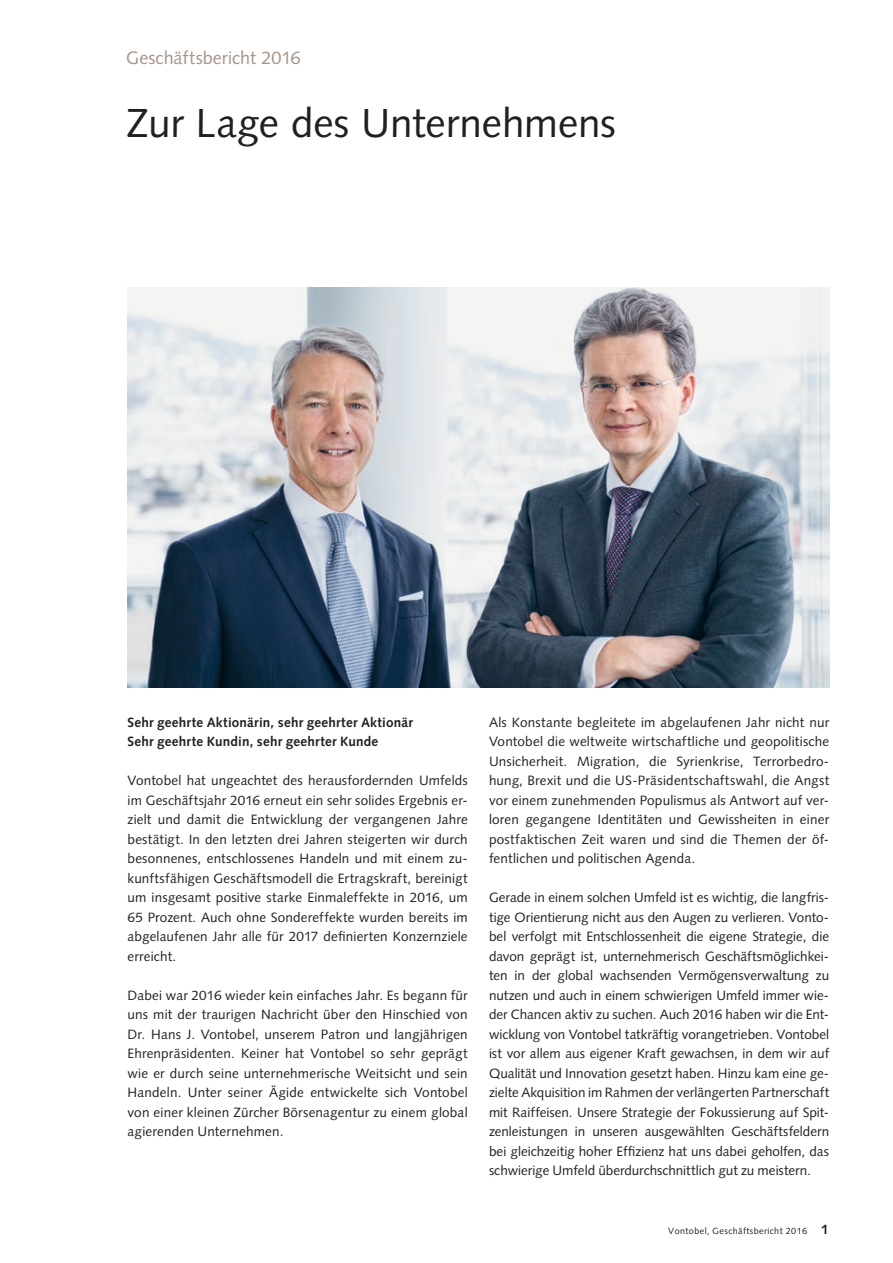
<style>
.page{position:relative;width:893px;height:1263px;background:#fff}
.page>*{position:absolute;margin:0;border:0;box-sizing:border-box;transform-origin:0 0}
.t1{font:40.5px "Syntax LT Std";letter-spacing:-.005em;color:#231f20}
.t2{font:18px "Syntax LT Std";letter-spacing:.005em;color:#a79383}
.t3{font:13.5px/19.5px "Syntax LT Std";letter-spacing:.015em;color:#231f20;text-align:justify}
.t4{font:700 13.5px/19.5px "Syntax LT Std";letter-spacing:.015em;color:#231f20}
.t5{font:9px "Syntax LT Std";letter-spacing:.045em;color:#231f20}
.s1{font-weight:700;font-size:13.5px}
</style>
<div class="page">
<img style="left:128px;top:287px;width:701px;height:401px">
<h2 class="t2" style="left:126px;top:47px;width:176px">Geschäftsbericht 2016</h2>
<h1 class="t1" style="left:126px;top:99px;width:491px">Zur Lage des Unternehmens</h1>
<p class="t4" style="left:128px;top:712px;width:287px">Sehr geehrte Aktionärin, sehr geehrter Aktionär<br>Sehr geehrte Kundin, sehr geehrter Kunde</p>
<p class="t3" style="left:128px;top:771px;width:342px">Vontobel hat ungeachtet des herausfordernden Umfelds im Geschäftsjahr 2016 erneut ein sehr solides Ergebnis er&shy;zielt und damit die Entwicklung der vergangenen Jahre bestätigt. In den letzten drei Jahren steigerten wir durch besonnenes, entschlossenes Handeln und mit einem zu&shy;kunftsfähigen Geschäftsmodell die Ertragskraft, bereinigt um insgesamt positive starke Einmaleffekte in 2016, um 65 Prozent. Auch ohne Sondereffekte wurden bereits im abgelaufenen Jahr alle für 2017 definierten Konzernziele erreicht.</p>
<p class="t3" style="left:128px;top:985px;width:342px">Dabei war 2016 wieder kein einfaches Jahr. Es begann für uns mit der traurigen Nachricht über den Hinschied von Dr. Hans J. Vontobel, unserem Patron und langjährigen Ehrenpräsidenten. Keiner hat Vontobel so sehr geprägt wie er durch seine unternehmerische Weitsicht und sein Handeln. Unter seiner Ägide entwickelte sich Vontobel von einer kleinen Zürcher Börsenagentur zu einem global agierenden Unternehmen.</p>
<p class="t3" style="left:489px;top:712px;width:342px">Als Konstante begleitete im abgelaufenen Jahr nicht nur Vontobel die weltweite wirtschaftliche und geopolitische Unsicherheit. Migration, die Syrienkrise, Terrorbedro&shy;hung, Brexit und die US-Präsidentschaftswahl, die Angst vor einem zunehmenden Populismus als Antwort auf ver&shy;loren gegangene Identitäten und Gewissheiten in einer postfaktischen Zeit waren und sind die Themen der öf&shy;fentlichen und politischen Agenda.</p>
<p class="t3" style="left:489px;top:888px;width:342px">Gerade in einem solchen Umfeld ist es wichtig, die langfris&shy;tige Orientierung nicht aus den Augen zu verlieren. Vonto&shy;bel verfolgt mit Entschlossenheit die eigene Strategie, die davon geprägt ist, unternehmerisch Geschäftsmöglichkei&shy;ten in der global wachsenden Vermögensverwaltung zu nutzen und auch in einem schwierigen Umfeld immer wie&shy;der Chancen aktiv zu suchen. Auch 2016 haben wir die Ent&shy;wicklung von Vontobel tatkräftig vorangetrieben. Vontobel ist vor allem aus eigener Kraft gewachsen, in dem wir auf Qualität und Innovation gesetzt haben. Hinzu kam eine ge&shy;zielte Akquisition im Rahmen der verlängerten Partnerschaft mit Raiffeisen. Unsere Strategie der Fokussierung auf Spit&shy;zenleistungen in unseren ausgewählten Geschäftsfeldern bei gleichzeitig hoher Effizienz hat uns dabei geholfen, das schwierige Umfeld überdurchschnittlich gut zu meistern.</p>
<p class="t5" style="left:668px;top:1225px;width:162px">Vontobel, Geschäftsbericht 2016 <span class="s1">1</span></p>
</div>
